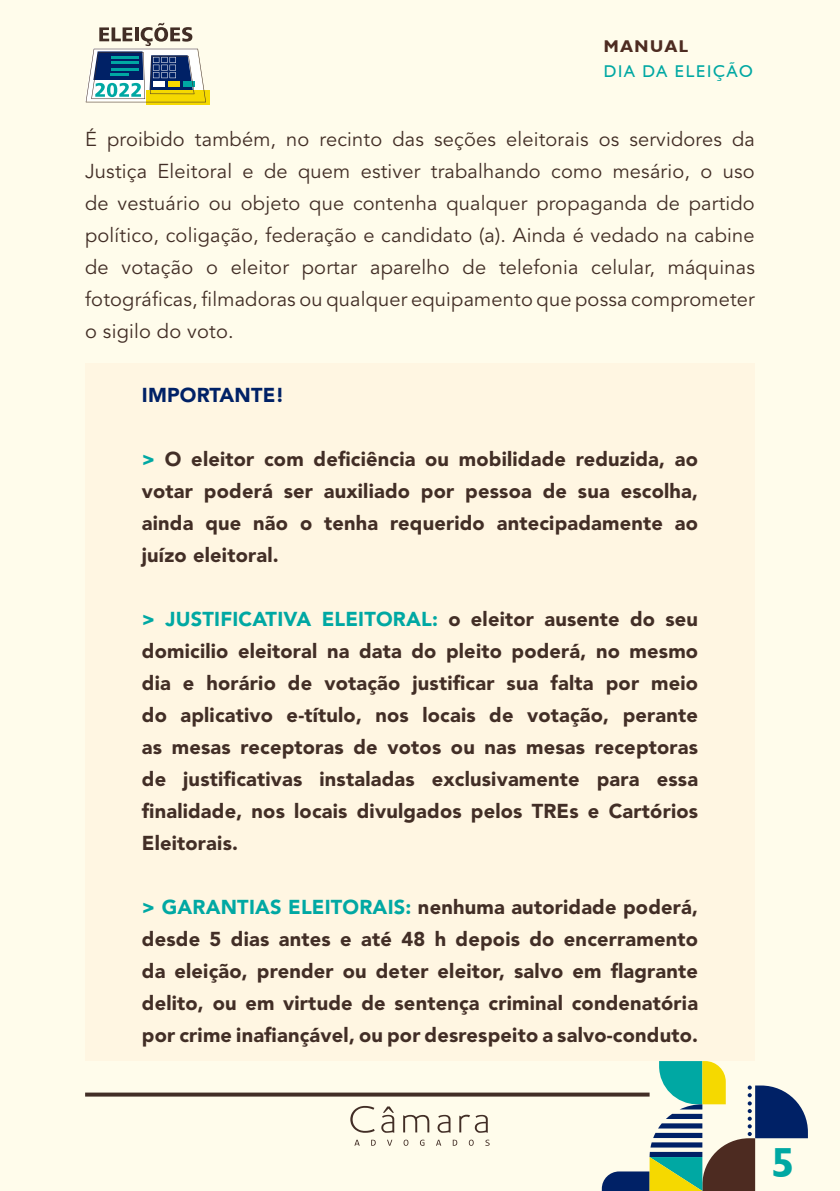
<style>
.page{position:relative;width:840px;height:1191px;background:#fff}
.page>*{position:absolute;margin:0;border:0;box-sizing:border-box;transform-origin:0 0}
.t1{font:700 42px "Humanist 521 BT";color:#00a8a3}
.t2{font:900 20px/32px "Avenir LT Std";letter-spacing:.01em;color:#422e26;text-align:justify}
.t3{font:20px/32px "Avenir LT Std";letter-spacing:.01em;color:#422e26;text-align:justify}
.t4{font:900 20px "Avenir LT Std";letter-spacing:.01em;color:#002166}
.t5{font:17px "Humanist 521 BT";letter-spacing:.1em;color:#00a8a3}
.t6{font:700 17px "Humanist 521 BT";letter-spacing:.1em;color:#4d2b21}
.s1{color:#00a8a3}
</style>
<div class="page">
<div style="left:0;top:0;width:839px;height:1191px;background:#fffceb"></div>
<svg style="left:85px;top:1092px;width:516px;height:4px;background:#5d4b42"></svg>
<svg style="left:601px;top:1061px;width:206px;height:130px"></svg>
<svg style="left:147px;top:90px;width:63px;height:15px"></svg>
<svg style="left:85px;top:23px;width:121px;height:79px"></svg>
<svg style="left:354px;top:1139px;width:135px;height:6px"></svg>
<svg style="left:350px;top:1106px;width:137px;height:26px"></svg>
<div style="left:85px;top:364px;width:669px;height:697px;background:#fff6e2"></div>
<p class="t6" style="left:603px;top:35px;width:86px">MANUAL</p>
<p class="t5" style="left:603px;top:60px;width:150px">DIA DA ELEIÇÃO</p>
<p class="t3" style="left:85px;top:123px;width:671px">É proibido também, no recinto das seções eleitorais os servidores da Justiça Eleitoral e de quem estiver trabalhando como mesário, o uso de vestuário ou objeto que contenha qualquer propaganda de partido político, coligação, federação e candidato (a). Ainda é vedado na cabine de votação o eleitor portar aparelho de telefonia celular, máquinas fotográficas, filmadoras ou qualquer equipamento que possa comprometer o sigilo do voto.</p>
<p class="t4" style="left:142px;top:382px;width:144px">IMPORTANTE!</p>
<p class="t2" style="left:142px;top:442px;width:557px"><span class="s1">&gt;</span> O eleitor com deficiência ou mobilidade reduzida, ao votar poderá ser auxiliado por pessoa de sua escolha, ainda que não o tenha requerido antecipadamente ao juízo eleitoral.</p>
<p class="t2" style="left:142px;top:602px;width:557px"><span class="s1">&gt; JUSTIFICATIVA ELEITORAL:</span> o eleitor ausente do seu domicilio eleitoral na data do pleito poderá, no mesmo dia e horário de votação justificar sua falta por meio do aplicativo e-título, nos locais de votação, perante as mesas receptoras de votos ou nas mesas receptoras de justificativas instaladas exclusivamente para essa finalidade, nos locais divulgados pelos TREs e Cartórios Eleitorais.</p>
<p class="t2" style="left:142px;top:890px;width:557px"><span class="s1">&gt; GARANTIAS ELEITORAIS:</span> nenhuma autoridade poderá, desde 5 dias antes e até 48 h depois do encerramento da eleição, prender ou deter eleitor, salvo em flagrante delito, ou em virtude de sentença criminal condenatória por crime inafiançável, ou por desrespeito a salvo-conduto.</p>
<h1 class="t1" style="left:771px;top:1136px;width:24px">5</h1>
</div>
